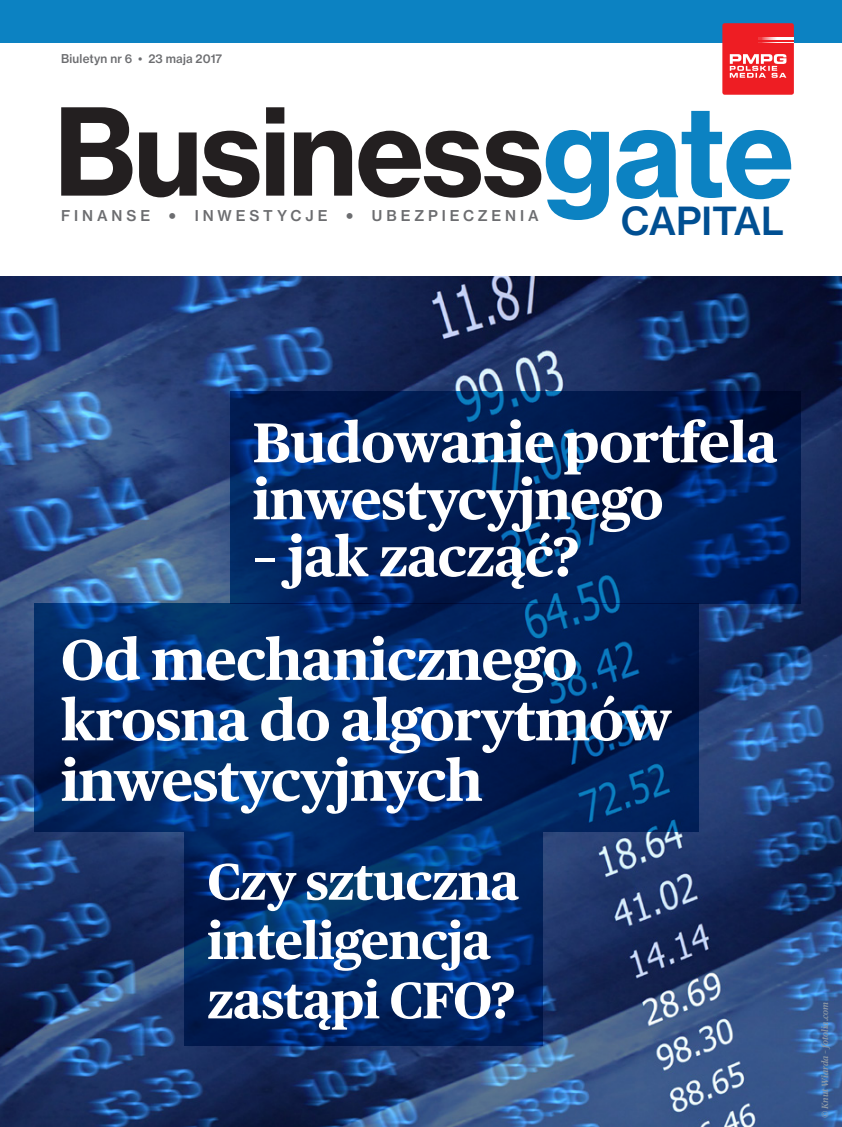
<style>
.page{position:relative;width:842px;height:1127px;background:#fff}
.page>*{position:absolute;margin:0;border:0;box-sizing:border-box;transform-origin:0 0}
.t1{font:700 57.3px/60.4px "Publico Text";letter-spacing:-.02em;color:#fff}
.t2{font:700 55.95px/57px "Publico Text";letter-spacing:-.02em;color:#fff}
.t3{font:700 51.45px/59.2px "Publico Text";letter-spacing:-.02em;color:#fff}
.t4{font:38.1px "N Haas Grotesk TX Pro 65 Md";color:#004f92}
.t5{font:14.7px "N Haas Grotesk TX Pro 65 Md";letter-spacing:.265em;color:#6c6d70}
.t6{font:12px "N Haas Grotesk TX Pro 65 Md";letter-spacing:.015em;color:#6c6d70}
.t7{font:italic 600 9px "Publico Text";letter-spacing:-.005em;color:#8c98a5}
.s1{font-size:21px}
</style>
<div class="page">
<div style="left:0;top:0;width:842px;height:43px;background:#0c82c2"></div>
<svg style="left:61px;top:107px;width:480px;height:91px"></svg>
<svg style="left:546px;top:111px;width:245px;height:109px"></svg>
<div style="left:722px;top:23px;width:72px;height:72px;background:#ee1d23;border-radius:2px"></div>
<svg style="left:730px;top:54px;width:56px;height:24px"></svg>
<hr style="left:759px;top:37px;width:35px;height:3px;background:#fff">
<hr style="left:759px;top:43px;width:35px;height:1px;background:#fff">
<img style="left:0;top:276px;width:842px;height:851px">
<svg style="left:230px;top:391px;width:570px;height:213px;background:#01215a"></svg>
<svg style="left:184px;top:832px;width:358px;height:214px;background:#012968"></svg>
<svg style="left:35px;top:604px;width:664px;height:228px;background:#012865"></svg>
<p class="t6" style="left:61px;top:51px;width:163px">Biuletyn nr 6 • 23 maja 2017</p>
<p class="t5" style="left:61px;top:207px;width:479px">FINANSE <span class="s1">•</span> INWESTYCJE <span class="s1">•</span> UBEZPIECZENIA</p>
<p class="t4" style="left:621px;top:198px;width:165px">CAPITAL</p>
<p class="t2" style="left:253px;top:410px;width:527px">Budowanie portfela inwestycyjnego</p>
<p class="t2" style="left:253px;top:524px;width:329px">– jak zacząć?</p>
<p class="t1" style="left:61px;top:625px;width:613px">Od mechanicznego krosna do algorytmów inwestycyjnych</p>
<p class="t3" style="left:207px;top:848px;width:314px">Czy sztuczna inteligencja zastąpi CFO?</p>
<p class="t7" style="left:818px;top:1118px;width:118px;rotate:-90deg">© Knut Wiarda – fotolia.com</p>
</div>
